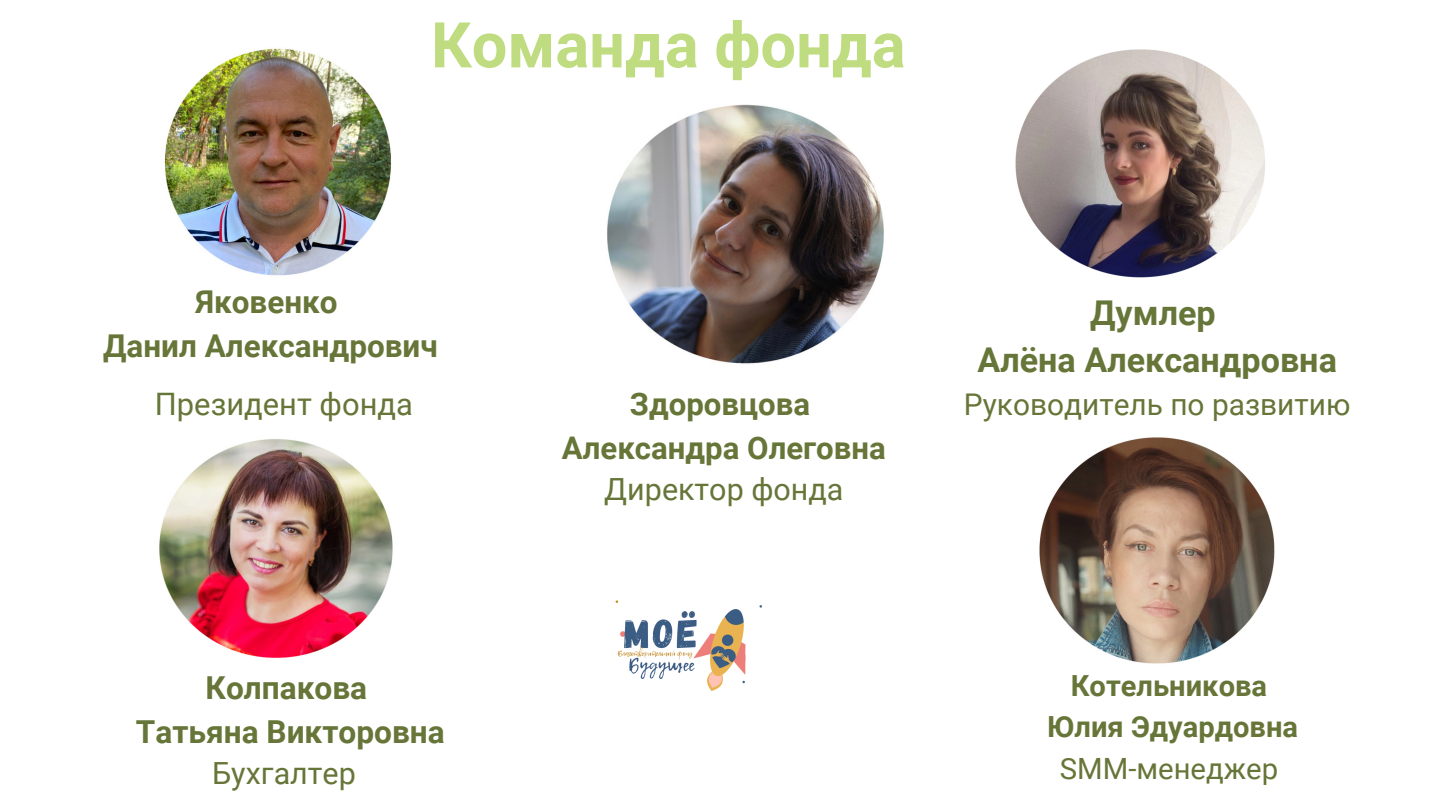
<style>
.page{position:relative;width:1440px;height:810px;background:#fff}
.page>*{position:absolute;margin:0;border:0;box-sizing:border-box;transform-origin:0 0}
.t1{font:700 63.1px "Roboto";color:#bfdc80}
.t2{font:700 34.1px/47.7px "Roboto";color:#667538;text-align:center}
.t3{font:700 31.6px/44.2px "Roboto";color:#667538;text-align:center}
.t4{font:700 31.4px/44px "Roboto";color:#667538;text-align:center}
.t5{font:700 31.1px "Roboto";color:#667538}
.t6{font:30.9px "Roboto";color:#667538}
.t7{font:30.5px "Roboto";color:#667538}
.t8{font:29.9px "Roboto";color:#667538}
.t9{font:29.3px "Roboto";color:#667538}
.t10{font:700 29.1px/40.5px "Roboto";color:#667538;text-align:center}
</style>
<div class="page">
<img style="left:1015px;top:49px;width:250px;height:229px">
<img style="left:615px;top:600px;width:147px;height:91px">
<img style="left:159px;top:439px;width:234px;height:219px">
<img style="left:1039px;top:437px;width:236px;height:227px">
<img style="left:164px;top:48px;width:227px;height:228px">
<img style="left:607px;top:104px;width:277px;height:260px">
<h1 class="t1" style="left:431px;top:9px;width:476px">Команда фонда</h1>
<p class="t4" style="left:103px;top:281px;width:336px">Яковенко<br>Данил Александрович</p>
<p class="t6" style="left:155px;top:386px;width:260px">Президент фонда</p>
<p class="t3" style="left:136px;top:666px;width:310px">Колпакова<br>Татьяна Викторовна</p>
<p class="t7" style="left:212px;top:756px;width:145px">Бухгалтер</p>
<p class="t2" style="left:977px;top:289px;width:361px">Думлер<br>Алёна Александровна</p>
<p class="t5" style="left:630px;top:386px;width:182px">Здоровцова</p>
<p class="t8" style="left:964px;top:387px;width:388px">Руководитель по развитию</p>
<p class="t5" style="left:562px;top:430px;width:325px">Александра Олеговна</p>
<p class="t7" style="left:604px;top:471px;width:241px">Директор фонда</p>
<p class="t10" style="left:1047px;top:666px;width:252px">Котельникова<br>Юлия Эдуардовна</p>
<p class="t9" style="left:1060px;top:752px;width:220px">SMM-менеджер</p>
</div>
